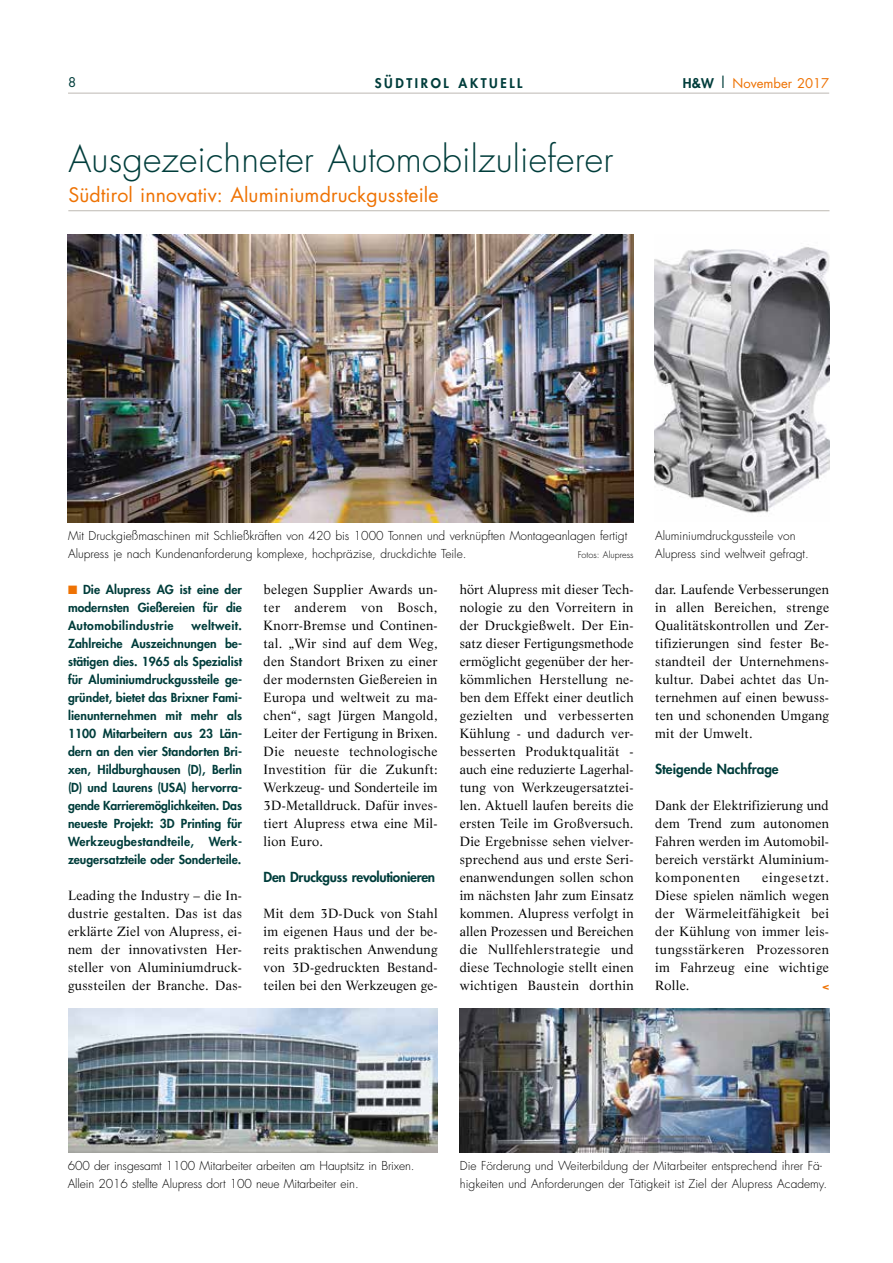
<style>
.page{position:relative;width:893px;height:1263px;background:#fff}
.page>*{position:absolute;margin:0;border:0;box-sizing:border-box;transform-origin:0 0}
.t1{font:300 36px "Futura";letter-spacing:.005em;color:#003d3b}
.t2{font:19.5px "Futura";letter-spacing:.005em;color:#ee7203}
.t3{font:800 13.5px "Futura";letter-spacing:-.02em;color:#003d3b}
.t4{font:800 13.5px "Futura";color:#003d3b}
.t5{font:13.05px/18px "Life";letter-spacing:.02em;color:#000;text-align:justify}
.t6{font:13.05px "Futura";color:#ee7203}
.t7{font:800 13.05px "Futura";letter-spacing:.2em;color:#003d3b}
.t8{font:13.05px "Futura";color:#003d3b}
.t9{font:800 12.15px/18px "Futura";color:#003d3b;text-align:justify}
.t10{font:300 12px/18px "Futura";color:#000}
.t11{font:800 10.5px "Futura";color:#ee7203;scale:1.1 1}
.t12{font:300 9px "Futura";color:#000}
.s1{font-weight:800;color:#003d3b}
.s2{font-size:15px;color:#003d3b}
.s3{color:#ee7203}
</style>
<div class="page">
<img style="left:655px;top:247px;width:174px;height:266px">
<hr style="left:68px;top:210px;width:761px;height:1px;background:#bdb9b3">
<img style="left:68px;top:1008px;width:370px;height:144px">
<img style="left:460px;top:1008px;width:369px;height:144px">
<img style="left:68px;top:234px;width:566px;height:288px">
<hr style="left:68px;top:93px;width:761px;height:1px;background:#bdb9b3">
<p class="t8" style="left:68px;top:73px;width:10px">8</p>
<p class="t7" style="left:375px;top:74px;width:149px">SÜDTIROL AKTUELL</p>
<p class="t6" style="left:683px;top:74px;width:148px"><span class="s1">H&amp;W</span> <span class="s2">|</span> November 2017</p>
<h1 class="t1" style="left:68px;top:136px;width:547px">Ausgezeichneter Automobilzulieferer</h1>
<h2 class="t2" style="left:68px;top:181px;width:372px">Südtirol innovativ: Aluminiumdruckgussteile</h2>
<p class="t10" style="left:68px;top:527px;width:561px">Mit Druckgießmaschinen mit Schließkräften von 420 bis 1000 Tonnen und verknüpften Montageanlagen fertigt<br>Alupress je nach Kundenanforderung komplexe, hochpräzise, druckdichte Teile.</p>
<p class="t12" style="left:578px;top:549px;width:57px">Fotos: Alupress</p>
<p class="t10" style="left:655px;top:527px;width:155px">Aluminiumdruckgussteile von<br>Alupress sind weltweit gefragt.</p>
<p class="t9" style="left:68px;top:580px;width:176px"><span class="s3">■</span> Die Alupress AG ist eine der modernsten Gießereien für die Automobilindustrie</p>
<p class="t9" style="left:68px;top:616px;width:176px;text-indent:124px">weltweit.<br>Zahlreiche Auszeichnungen be&shy;stätigen dies. 1965 als Spezialist für Aluminiumdruckgussteile ge&shy;gründet, bietet das Brixner Fami&shy;lienunternehmen mit mehr als 1100 Mitarbeitern aus 23 Län&shy;dern an den vier Standorten Bri&shy;xen, Hildburghausen (D), Berlin (D) und Laurens (USA) hervorra&shy;gende Karrieremöglichkeiten. Das neueste Projekt: 3D Printing für Werkzeugbestandteile, Werk&shy;zeugersatzteile oder Sonderteile.</p>
<p class="t5" style="left:68px;top:886px;width:176px">Leading the Industry – die In&shy;dustrie gestalten. Das ist das erklärte Ziel von Alupress, ei&shy;nem der innovativsten Her&shy;steller von Aluminiumdruck&shy;gussteilen der Branche. Das-</p>
<p class="t5" style="left:264px;top:580px;width:176px">belegen Supplier Awards un&shy;ter anderem von Bosch, Knorr-Bremse und Continen&shy;tal. „Wir sind auf dem Weg, den Standort Brixen zu einer der modernsten Gießereien in Europa und weltweit zu ma&shy;chen“, sagt Jürgen Mangold, Leiter der Fertigung in Brixen.<br>Die neueste technologische Investition für die Zukunft:<br>Werkzeug- und Sonderteile im 3D-Metalldruck. Dafür inves&shy;tiert Alupress etwa eine Mil&shy;lion Euro.</p>
<p class="t3" style="left:264px;top:868px;width:173px">Den Druckguss revolutionieren</p>
<p class="t5" style="left:264px;top:904px;width:176px">Mit dem 3D-Duck von Stahl im eigenen Haus und der be&shy;reits praktischen Anwendung von 3D-gedruckten Bestand&shy;teilen bei den Werkzeugen ge-</p>
<p class="t5" style="left:460px;top:580px;width:175px">hört Alupress mit dieser Tech&shy;nologie zu den Vorreitern in der Druckgießwelt. Der Ein&shy;satz dieser Fertigungsmethode ermöglicht gegenüber der her&shy;kömmlichen Herstellung ne&shy;ben dem Effekt einer deutlich gezielten und verbesserten Kühlung - und dadurch ver&shy;besserten Produktqualität - auch eine reduzierte Lagerhal&shy;tung von Werkzeugersatztei&shy;len. Aktuell laufen bereits die ersten Teile im Großversuch.<br>Die Ergebnisse sehen vielver&shy;sprechend aus und erste Seri&shy;enanwendungen sollen schon im nächsten Jahr zum Einsatz kommen. Alupress verfolgt in allen Prozessen und Bereichen die Nullfehlerstrategie und diese Technologie stellt einen wichtigen Baustein dorthin</p>
<p class="t5" style="left:655px;top:580px;width:175px">dar. Laufende Verbesserungen in allen Bereichen, strenge Qualitätskontrollen und Zer&shy;tifizierungen sind fester Be&shy;standteil der Unternehmens&shy;kultur. Dabei achtet das Un&shy;ternehmen auf einen bewuss&shy;ten und schonenden Umgang mit der Umwelt.</p>
<p class="t4" style="left:655px;top:760px;width:125px">Steigende Nachfrage</p>
<p class="t5" style="left:655px;top:796px;width:175px">Dank der Elektrifizierung und dem Trend zum autonomen Fahren werden im Automobil&shy;bereich verstärkt Aluminium&shy;komponenten</p>
<p class="t5" style="left:655px;top:868px;width:175px;text-indent:107px">eingesetzt.<br>Diese spielen nämlich wegen der Wärmeleitfähigkeit bei der Kühlung von immer leis&shy;tungsstärkeren Prozessoren im Fahrzeug eine wichtige Rolle.</p>
<p class="t11" style="left:822px;top:979px;width:8px">&lt;</p>
<p class="t10" style="left:68px;top:1157px;width:348px">600 der insgesamt 1100 Mitarbeiter arbeiten am Hauptsitz in Brixen.<br>Allein 2016 stellte Alupress dort 100 neue Mitarbeiter ein.</p>
<p class="t10" style="left:460px;top:1157px;width:369px">Die Förderung und Weiterbildung der Mitarbeiter entsprechend ihrer Fä&shy;higkeiten und Anforderungen der Tätigkeit ist Ziel der Alupress Academy.</p>
</div>
